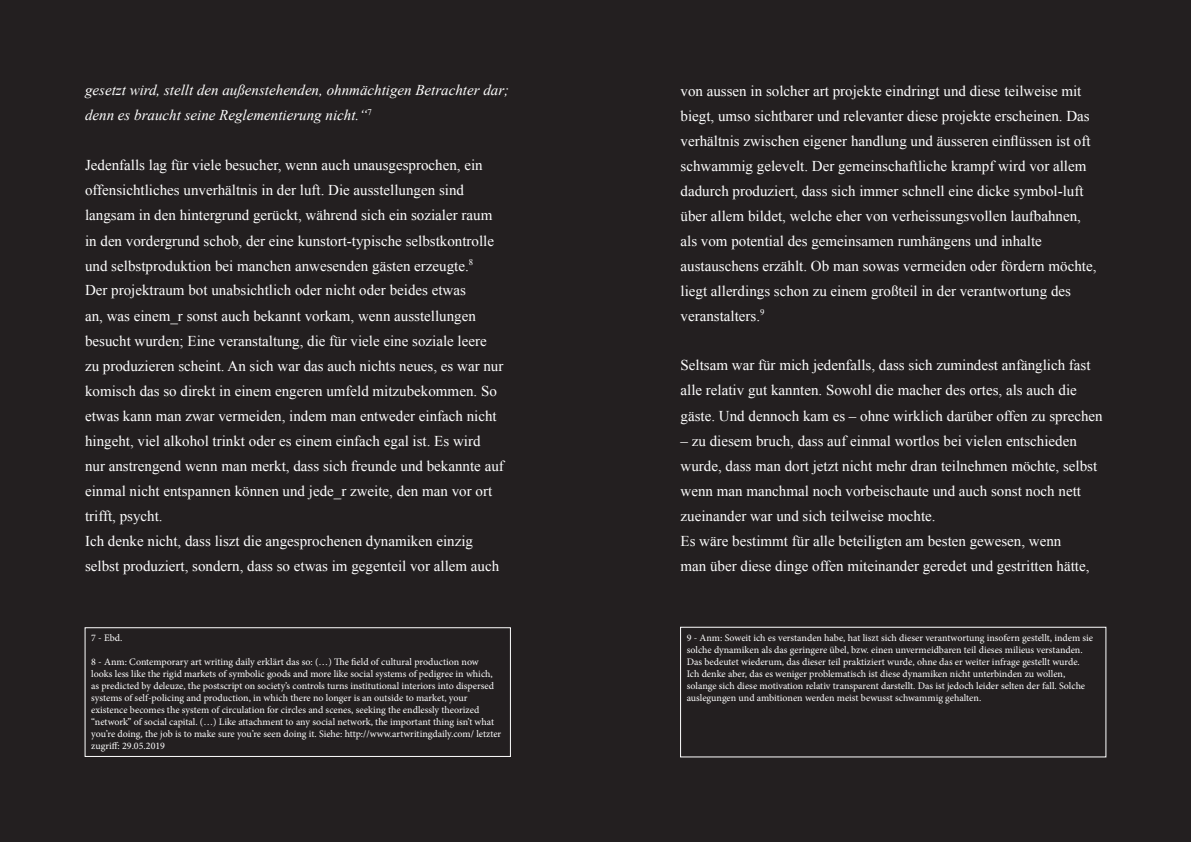
<style>
.page{position:relative;width:1191px;height:842px;background:#fff}
.page>*{position:absolute;margin:0;border:0;box-sizing:border-box;transform-origin:0 0}
.t1{font:15px/25px "Times New Roman";color:#fff}
.t2{font:italic 15px/25px "Times New Roman";color:#fff}
.t3{font:10px/12px "Minion Pro";color:#fff}
</style>
<div class="page">
<div style="left:0;top:0;width:595px;height:842px;background:#231f20"></div>
<div style="left:587px;top:0;width:604px;height:842px;background:#231f20"></div>
<div style="left:85px;top:627px;width:426px;height:130px;border:1px solid #fff"></div>
<div style="left:680px;top:627px;width:426px;height:130px;border:1px solid #fff"></div>
<p class="t2" style="left:85px;top:78px;width:425px">gesetzt wird, stellt den außenstehenden, ohnmächtigen Betrachter dar; denn es braucht seine Reglementierung nicht.“<sup>7</sup></p>
<p class="t1" style="left:85px;top:153px;width:420px">Jedenfalls lag für viele besucher, wenn auch unausgesprochen, ein offensichtliches unverhältnis in der luft. Die ausstellungen sind langsam in den hintergrund gerückt, während sich ein sozialer raum in den vordergrund schob, der eine kunstort-typische selbstkontrolle und selbstproduktion bei manchen anwesenden gästen erzeugte.<sup>8<br></sup>Der projektraum bot unabsichtlich oder nicht oder beides etwas<br>an, was einem_r sonst auch bekannt vorkam, wenn ausstellungen besucht wurden; Eine veranstaltung, die für viele eine soziale leere zu produzieren scheint. An sich war das auch nichts neues, es war nur komisch das so direkt in einem engeren umfeld mitzubekommen. So etwas kann man zwar vermeiden, indem man entweder einfach nicht hingeht, viel alkohol trinkt oder es einem einfach egal ist. Es wird nur anstrengend wenn man merkt, dass sich freunde und bekannte auf einmal nicht entspannen können und jede_r zweite, den man vor ort trifft, psycht.<br>Ich denke nicht, dass liszt die angesprochenen dynamiken einzig selbst produziert, sondern, dass so etwas im gegenteil vor allem auch</p>
<p class="t3" style="left:91px;top:632px;width:33px">7 - Ebd.</p>
<p class="t3" style="left:91px;top:656px;width:411px">8 - Anm: Contemporary art writing daily erklärt das so: (…) The field of cultural production now looks less like the rigid markets of symbolic goods and more like social systems of pedigree in which, as predicted by deleuze, the postscript on society’s controls turns institutional interiors into dispersed systems of self-policing and production, in which there no longer is an outside to market, your existence becomes the system of circulation for circles and scenes, seeking the endlessly theorized “network” of social capital. (…) Like attachment to any social network, the important thing isn’t what you’re doing, the job is to make sure you’re seen doing it. Siehe: http://www.artwritingdaily.com/ letzter zugriff: 29.05.2019</p>
<p class="t1" style="left:680px;top:78px;width:417px">von aussen in solcher art projekte eindringt und diese teilweise mit biegt, umso sichtbarer und relevanter diese projekte erscheinen. Das verhältnis zwischen eigener handlung und äusseren einflüssen ist oft schwammig gelevelt. Der gemeinschaftliche krampf wird vor allem dadurch produziert, dass sich immer schnell eine dicke symbol-luft über allem bildet, welche eher von verheissungsvollen laufbahnen, als vom potential des gemeinsamen rumhängens und inhalte austauschens erzählt. Ob man sowas vermeiden oder fördern möchte, liegt allerdings schon zu einem großteil in der verantwortung des veranstalters.<sup>9</sup></p>
<p class="t1" style="left:680px;top:353px;width:424px">Seltsam war für mich jedenfalls, dass sich zumindest anfänglich fast alle relativ gut kannten. Sowohl die macher des ortes, als auch die gäste. Und dennoch kam es – ohne wirklich darüber offen zu sprechen</p>
<p class="t1" style="left:680px;top:428px;width:418px">– zu diesem bruch, dass auf einmal wortlos bei vielen entschieden wurde, dass man dort jetzt nicht mehr dran teilnehmen möchte, selbst wenn man manchmal noch vorbeischaute und auch sonst noch nett zueinander war und sich teilweise mochte.<br>Es wäre bestimmt für alle beteiligten am besten gewesen, wenn<br>man über diese dinge offen miteinander geredet und gestritten hätte,</p>
<p class="t3" style="left:686px;top:631px;width:408px">9 - Anm: Soweit ich es verstanden habe, hat liszt sich dieser verantwortung insofern gestellt, indem sie solche dynamiken als das geringere übel, bzw. einen unvermeidbaren teil dieses milieus verstanden.<br>Das bedeutet wiederum, das dieser teil praktiziert wurde, ohne das er weiter infrage gestellt wurde.<br>Ich denke aber, das es weniger problematisch ist diese dynamiken nicht unterbinden zu wollen, solange sich diese motivation relativ transparent darstellt. Das ist jedoch leider selten der fall. Solche auslegungen und ambitionen werden meist bewusst schwammig gehalten.</p>
</div>
